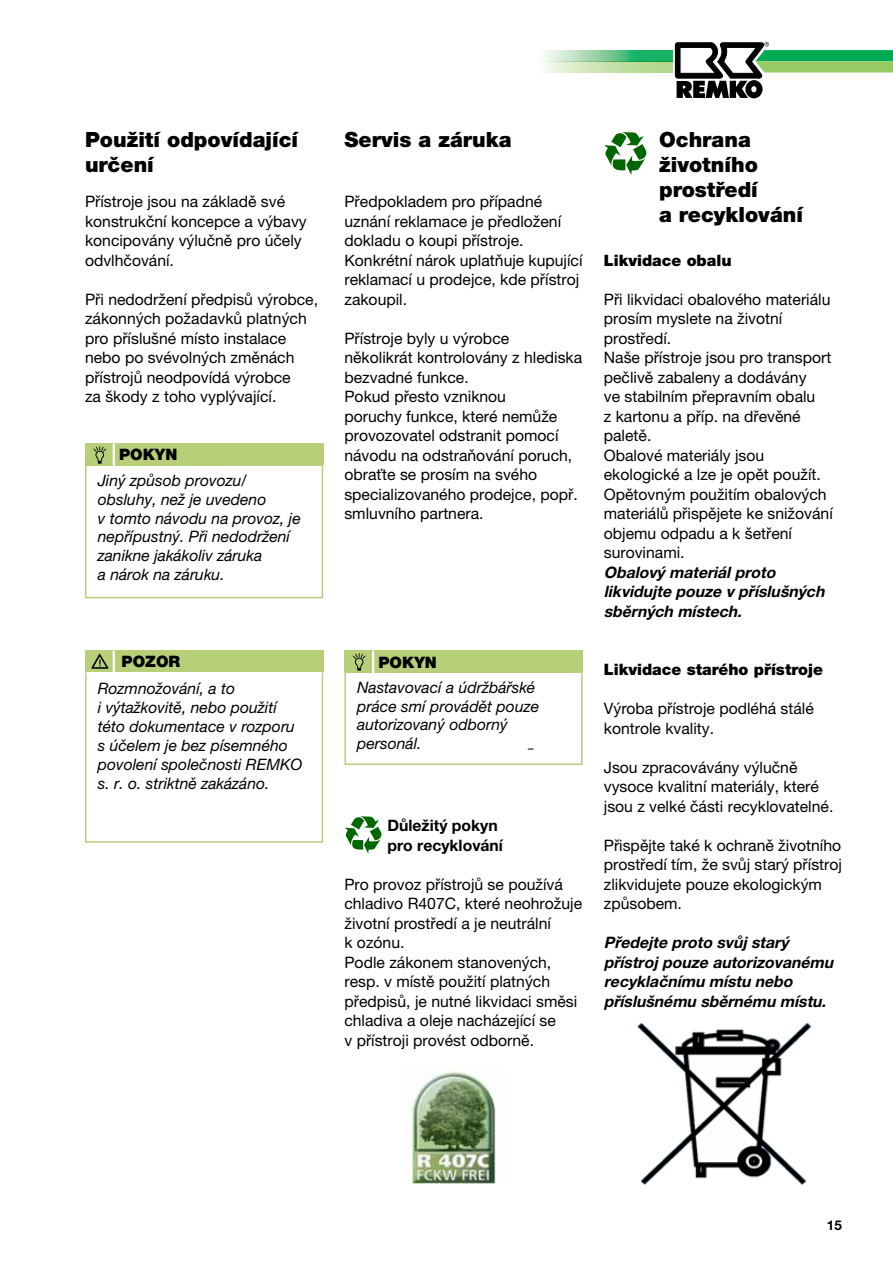
<style>
.page{position:relative;width:893px;height:1263px;background:#fff}
.page>*{position:absolute;margin:0;border:0;box-sizing:border-box;transform-origin:0 0}
.t1{font:900 21px/25.2px "Helvetica Neue LT Pro";color:#000}
.t2{font:15.75px/19.5px "Helvetica Neue LT Pro";color:#000}
.t3{font:italic 15.75px/18.9px "Helvetica Neue LT Pro";color:#000}
.t4{font:italic 700 15.75px/19.5px "Helvetica Neue LT Pro";color:#000}
.t5{font:900 15.75px "Helvetica Neue LT Pro";color:#000}
.t6{font:700 15.75px/19.5px "Helvetica Neue LT Pro";color:#000}
.t7{font:700 13.5px "Helvetica Neue LT Pro";color:#000}
</style>
<div class="page">
<img style="left:637px;top:1023px;width:175px;height:162px">
<div style="left:85px;top:464px;width:238px;height:134px;border:2px solid #b6cf78"></div>
<div style="left:85px;top:444px;width:238px;height:21px;background:#b6cf78"></div>
<div style="left:113px;top:444px;width:2px;height:22px;border:2px solid #fff"></div>
<svg style="left:93px;top:446px;width:13px;height:18px"></svg>
<div style="left:344px;top:671px;width:239px;height:94px;border:2px solid #b6cf78"></div>
<div style="left:344px;top:651px;width:239px;height:21px;background:#b6cf78"></div>
<div style="left:372px;top:651px;width:2px;height:22px;border:2px solid #fff"></div>
<svg style="left:353px;top:653px;width:13px;height:18px"></svg>
<svg style="left:604px;top:132px;width:42px;height:43px"></svg>
<svg style="left:344px;top:816px;width:37px;height:38px"></svg>
<img style="left:409px;top:1066px;width:87px;height:117px">
<div style="left:85px;top:651px;width:238px;height:21px;background:#b6cf78"></div>
<svg style="left:91px;top:651px;width:22px;height:20px"></svg>
<div style="left:113px;top:651px;width:2px;height:21px;border:2px solid #fff"></div>
<div style="left:85px;top:672px;width:238px;height:171px;border:2px solid #b6cf78"></div>
<svg style="left:544px;top:50px;width:128px;height:11px"></svg>
<svg style="left:675px;top:42px;width:218px;height:56px"></svg>
<svg style="left:541px;top:61px;width:131px;height:12px;background:#c3e1ae"></svg>
<h1 class="t1" style="left:85px;top:127px;width:215px">Použití odpovídající určení</h1>
<h1 class="t1" style="left:659px;top:127px;width:145px">Ochrana životního prostředí<br>a recyklování</h1>
<p class="t5" style="left:604px;top:251px;width:129px">Likvidace obalu</p>
<p class="t2" style="left:604px;top:289px;width:230px">Při likvidaci obalového materiálu prosím myslete na životní prostředí.<br>Naše přístroje jsou pro transport pečlivě zabaleny a dodávány<br>ve stabilním přepravním obalu<br>z kartonu a příp. na dřevěné paletě.<br>Obalové materiály jsou ekologické a lze je opět použít.<br>Opětovným použitím obalových materiálů přispějete ke snižování objemu odpadu a k šetření surovinami.</p>
<p class="t4" style="left:604px;top:562px;width:226px">Obalový materiálproto likvidujte pouze v příslušných sběrných místech.</p>
<h1 class="t1" style="left:344px;top:127px;width:169px">Servis a záruka</h1>
<p class="t2" style="left:85px;top:192px;width:223px">Přístroje jsou na základě své konstrukční koncepce a výbavy koncipovány výlučně pro účely odvlhčování.</p>
<p class="t2" style="left:85px;top:289px;width:235px">Při nedodržení předpisů výrobce, zákonných požadavků platných pro příslušné místo instalace nebo po svévolných změnách přístrojů neodpovídá výrobce<br>za škody z toho vyplývající.</p>
<p class="t2" style="left:344px;top:192px;width:240px">Předpokladem pro případné uznání reklamace je předložení dokladu o koupi přístroje.<br>Konkrétní nárok uplatňuje kupující reklamací u prodejce, kde přístroj zakoupil.</p>
<p class="t2" style="left:344px;top:328px;width:239px">Přístroje byly u výrobce<br>několikrát kontrolovány z hlediska bezvadné funkce.<br>Pokud přesto vzniknou<br>poruchy funkce, které nemůže provozovatel odstranit pomocí návodu na odstraňování poruch, obraťte se prosím na svého specializovaného prodejce, popř. smluvního partnera.</p>
<p class="t5" style="left:119px;top:445px;width:13px">Pok</p>
<p class="t5" style="left:155px;top:445px;width:22px">yn</p>
<p class="t3" style="left:98px;top:470px;width:205px">Jiný způsob provozu/ obsluhy, než je uvedeno<br>v tomto návodu na provoz, je nepřípustný. Při nedodržení zanikne jakákoliv záruka<br>a nárok na záruku.</p>
<p class="t5" style="left:122px;top:652px;width:48px">Pozor</p>
<p class="t3" style="left:98px;top:679px;width:206px">Rozmnožování, a to<br>i výtažkovitě, nebo použití této dokumentace v rozporu s účelem je bez písemného povolení společnosti REMKO s. r. o. striktně zakázáno.</p>
<p class="t5" style="left:378px;top:652px;width:13px">Pok</p>
<p class="t5" style="left:414px;top:652px;width:22px">yn</p>
<p class="t3" style="left:357px;top:677px;width:184px">Nastavovací a údržbářské práce smí provádět pouze autorizovaný odborný personál.</p>
<p class="t6" style="left:387px;top:816px;width:117px">Důležitý pokyn pro recyklování</p>
<p class="t2" style="left:344px;top:874px;width:239px">Pro provoz přístrojů se používá chladivo R407C, které neohrožuje životní prostředí a je neutrální<br>k ozónu.<br>Podle zákonem stanovených, resp. v místě použití platných předpisů, je nutné likvidaci směsi chladiva a oleje nacházející se<br>v přístroji provést odborně.</p>
<p class="t5" style="left:604px;top:660px;width:221px">Likvidace starého přístroje</p>
<p class="t2" style="left:604px;top:699px;width:212px">Výroba přístroje podléhá stálé kontrole kvality.</p>
<p class="t2" style="left:604px;top:757px;width:231px">Jsou zpracovávány výlučně vysoce kvalitní materiály, které jsou z velké části recyklovatelné.</p>
<p class="t2" style="left:604px;top:835px;width:240px">Přispějte také k ochraně životního prostředí tím, že svůj starý přístroj zlikvidujete pouze ekologickým způsobem.</p>
<p class="t4" style="left:604px;top:933px;width:235px">Předejte proto svůj starý přístroj pouze autorizovanému recyklačnímu místu nebo příslušnému sběrnému místu.</p>
<p class="t7" style="left:827px;top:1217px;width:17px">15</p>
</div>
